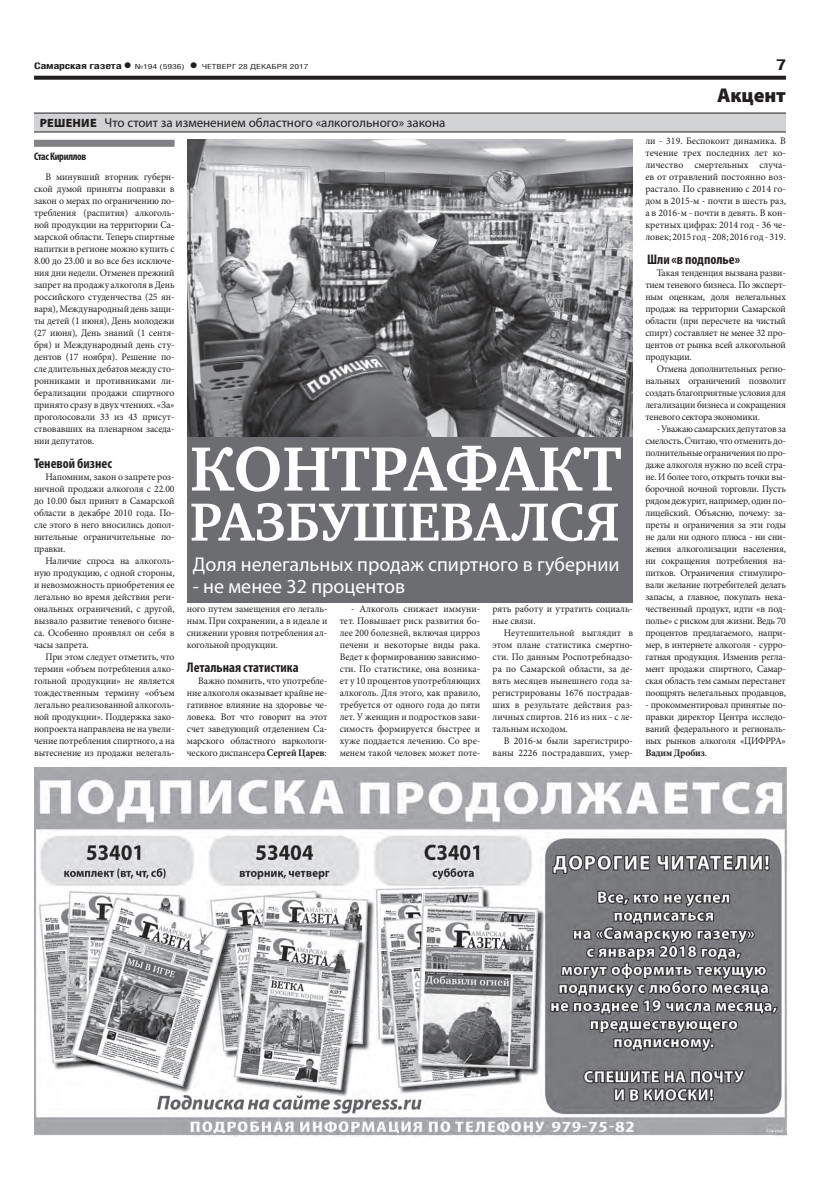
<style>
.page{position:relative;width:820px;height:1191px;background:#fff}
.page>*{position:absolute;margin:0;border:0;box-sizing:border-box;transform-origin:0 0}
.ЗАГОЛОВОК{font:700 64px "Charter C";color:#fff}
.ЗАГОЛОВОК-2{font:700 55px "Charter C";color:#fff}
.ПОДЗАГОЛОВОК{font:20px "Myriad Pro";color:#fff}
.t1{font:900 20px "Myriad Pro";color:#231f20}
.t2{font:700 15px "Helios Cond";color:#231f20;scale:1.4 1}
.ЗАГ_в_ТЕКСТЕ{font:700 condensed 14px "Myriad Pro";color:#231f20}
.надзаголовок{font:13px "Myriad Pro";color:#231f20}
.АВТОР_чб{font:700 condensed 11px "Myriad Pro";letter-spacing:-.025em;color:#231f20}
.ОСНОВНОЙ{font:10px/12px "Minion Pro";letter-spacing:-.01em;color:#231f20;text-align:justify}
.t3{font:700 9px "Helios Cond";letter-spacing:-.02em;color:#231f20;scale:1.4 1}
.t4{font:7px "Helios Cond";color:#231f20;scale:1.4 1}
.s1{font-size:16px}
.s2{font-weight:700;font-size:16px}
.s3{font-weight:900;font-size:12px}
.s4{font-style:italic}
.s5{font-weight:700}
</style>
<div class="page">
<svg style="left:34px;top:76px;width:751px;height:4px;background:#322f2f"></svg>
<div style="left:187px;top:436px;width:445px;height:166px;background:#6c6d70"></div>
<div style="left:34px;top:113px;width:751px;height:19px;background:#d1d2d4"></div>
<hr style="left:34px;top:113px;width:751px;height:1px;background:#231f20">
<hr style="left:34px;top:132px;width:751px;height:1px;background:#231f20">
<div style="left:34px;top:140px;width:140px;height:7px;background:#808285"></div>
<img style="left:187px;top:139px;width:445px;height:297px">
<img style="left:34px;top:767px;width:752px;height:369px">
<p class="t3" style="left:34px;top:61px;width:71px">Самарская газета<span class="s1">•</span></p>
<p class="t4" style="left:135px;top:63px;width:37px">№194 (5936)</p>
<p class="t4" style="left:189px;top:63px;width:87px"><span class="s2">•</span> ЧЕТВЕРГ 28 ДЕКАБРЯ 2017</p>
<p class="t2" style="left:775px;top:55px;width:9px">7</p>
<p class="t1" style="left:716px;top:84px;width:70px">Акцент</p>
<p class="надзаголовок" style="left:40px;top:115px;width:407px"><span class="s3">РЕШЕНИЕ</span> Что стоит за изменением областного «алкогольного» закона</p>
<p class="АВТОР_чб" style="left:34px;top:150px;width:54px">Стас Кириллов</p>
<p class="ОСНОВНОЙ" style="left:34px;top:171px;width:142px;text-indent:11px">В минувший вторник губерн&shy;ской думой приняты поправки в закон о мерах по ограничению по&shy;требления (распития) алкоголь&shy;ной продукции на территории Са&shy;марской области. Теперь спиртные напитки в регионе можно купить с 8.00 до 23.00 и во все без исключе&shy;ния дни недели. Отменен прежний запрет на продажу алкоголя в День российского студенчества (25 ян&shy;варя), Международный день защи&shy;ты детей (1 июня), День молодежи (27 июня), День знаний (1 сентя&shy;бря) и Международный день сту&shy;дентов (17 ноября). Решение по&shy;сле длительных дебатов между сто&shy;ронниками и противниками ли&shy;берализации продажи спиртного принято сразу в двух чтениях. «За» проголосовали 33 из 43 присут&shy;ствовавших на пленарном заседа&shy;нии депутатов.</p>
<p class="ЗАГ_в_ТЕКСТЕ" style="left:34px;top:455px;width:79px">Теневой бизнес</p>
<p class="ОСНОВНОЙ" style="left:34px;top:471px;width:142px;text-indent:11px">Напомним, закон о запрете роз&shy;ничной продажи алкоголя с 22.00 до 10.00 был принят в Самарской области в декабре 2010 года. По&shy;сле этого в него вносились допол&shy;нительные ограничительные по&shy;правки.</p>
<p class="ОСНОВНОЙ" style="left:34px;top:555px;width:142px;text-indent:11px">Наличие спроса на алкоголь&shy;ную продукцию, с одной стороны, и невозможность приобретения ее легально во время действия реги&shy;ональных ограничений, с другой, вызвало развитие теневого бизне&shy;са. Особенно проявлял он себя в часы запрета.</p>
<p class="ОСНОВНОЙ" style="left:34px;top:651px;width:142px;text-indent:11px">При этом следует отметить, что термин «объем потребления алко&shy;гольной продукции» не является тождественным термину «объем легально реализованной алкоголь&shy;ной продукции». Поддержка зако&shy;нопроекта направлена не на увели&shy;чение потребления спиртного, а на вытеснение из продажи нелегаль-</p>
<p class="ОСНОВНОЙ" style="left:645px;top:135px;width:142px">ли - 319. Беспокоит динамика. В течение трех последних лет ко&shy;личество смертельных случа&shy;ев от отравлений постоянно воз&shy;растало. По сравнению с 2014 го&shy;дом в 2015-м - почти в шесть раз, а в 2016-м - почти в девять. В кон&shy;кретных цифрах: 2014 год - 36 че&shy;ловек; 2015 год - 208; 2016 год - 319.</p>
<p class="ЗАГ_в_ТЕКСТЕ" style="left:647px;top:251px;width:94px">Шли «в подполье»</p>
<p class="ОСНОВНОЙ" style="left:645px;top:267px;width:142px;text-indent:11px">Такая тенденция вызвана разви&shy;тием теневого бизнеса. По эксперт&shy;ным оценкам, доля нелегальных продаж на территории Самарской области (при пересчете на чистый спирт) составляет не менее 32 про&shy;центов от рынка всей алкогольной продукции.</p>
<p class="ОСНОВНОЙ" style="left:645px;top:363px;width:142px;text-indent:11px">Отмена дополнительных регио&shy;нальных ограничений позволит создать благоприятные условия для легализации бизнеса и сокращения теневого сектора экономики.</p>
<p class="ОСНОВНОЙ" style="left:645px;top:423px;width:142px;text-indent:11px">- Уважаю самарских депутатов за смелость. Считаю, что отменить до&shy;полнительные ограничения по про&shy;даже алкоголя нужно по всей стра&shy;не. И более того, открыть точки вы&shy;борочной ночной торговли. Пусть рядом дежурит, например, один по&shy;лицейский. Объясню, почему: за&shy;преты и ограничения за эти годы не дали ни одного плюса - ни сни&shy;жения алкоголизации населения, ни сокращения потребления на&shy;питков. Ограничения стимулиро&shy;вали желание потребителей делать запасы, а главное, покупать нека&shy;чественный продукт, идти «в под&shy;полье» с риском для жизни. Ведь 70 процентов предлагаемого, напри&shy;мер, в интернете алкоголя - сурро&shy;гатная продукция. Изменив регла&shy;мент продажи спиртного, Самар&shy;ская область тем самым перестанет поощрять нелегальных продавцов,</p>
<p class="ОСНОВНОЙ" style="left:645px;top:699px;width:142px"><span class="s4">-</span> прокомментировал принятые по&shy;правки директор Центра исследо&shy;ваний федерального и региональ&shy;ных рынков алкоголя «ЦИФРРА» <span class="s5">Вадим Дробиз</span>.</p>
<p class="ЗАГОЛОВОК" style="left:190px;top:434px;width:433px">КОНТРАФАКТ</p>
<p class="ЗАГОЛОВОК-2" style="left:190px;top:492px;width:431px">РАЗБУШЕВАЛСЯ</p>
<p class="ПОДЗАГОЛОВОК" style="left:193px;top:552px;width:428px">Доля нелегальных продаж спиртного в губернии</p>
<p class="ПОДЗАГОЛОВОК" style="left:193px;top:574px;width:214px">- не менее 32 процентов</p>
<p class="ОСНОВНОЙ" style="left:339px;top:603px;width:142px;text-indent:11px">- Алкоголь снижает иммуни&shy;тет. Повышает риск развития бо&shy;лее 200 болезней, включая цирроз печени и некоторые виды рака.<br>Ведет к формированию зависимо&shy;сти. По статистике, она возника&shy;ет у 10 процентов употребляющих алкоголь. Для этого, как правило, требуется от одного года до пяти лет. У женщин и подростков зави&shy;симость формируется быстрее и хуже поддается лечению. Со вре&shy;менем такой человек может поте-</p>
<p class="ОСНОВНОЙ" style="left:492px;top:603px;width:142px">рять работу и утратить социаль&shy;ные связи.</p>
<p class="ОСНОВНОЙ" style="left:187px;top:603px;width:142px">ного путем замещения его легаль&shy;ным. При сохранении, а в идеале и снижении уровня потребления ал&shy;когольной продукции.</p>
<p class="ЗАГ_в_ТЕКСТЕ" style="left:187px;top:659px;width:113px">Летальная статистика</p>
<p class="ОСНОВНОЙ" style="left:187px;top:675px;width:142px;text-indent:11px">Важно помнить, что употребле&shy;ние алкоголя оказывает крайне не&shy;гативное влияние на здоровье че&shy;ловека. Вот что говорит на этот счет заведующий отделением Са&shy;марского областного наркологи&shy;ческого диспансера <span class="s5">Сергей Царев</span>:</p>
<p class="ОСНОВНОЙ" style="left:492px;top:627px;width:142px;text-indent:11px">Неутешительной выглядит в этом плане статистика смертно&shy;сти. По данным Роспотребнадзо&shy;ра по Самарской области, за де&shy;вять месяцев нынешнего года за&shy;регистрированы 1676 пострадав&shy;ших в результате действия раз&shy;личных спиртов. 216 из них - с ле&shy;тальным исходом.</p>
<p class="ОСНОВНОЙ" style="left:492px;top:735px;width:142px;text-align:right">В 2016-м были зарегистриро&shy;ваны 2226 пострадавших, умер-</p>
</div>
